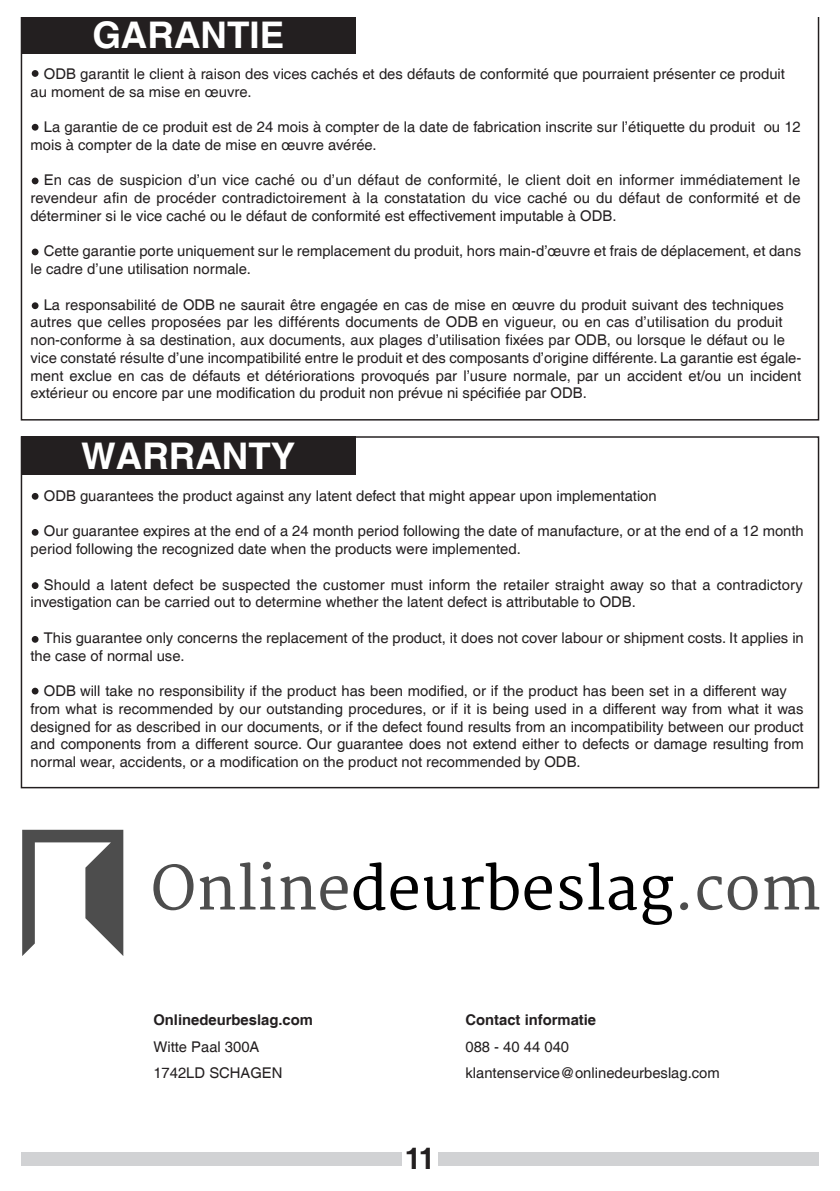
<style>
.page{position:relative;width:840px;height:1191px;background:#fff}
.page>*{position:absolute;margin:0;border:0;box-sizing:border-box;transform-origin:0 0}
.t1{font:700 36.8px "Helvetica";color:#fff}
.t2{font:700 29.6px "Helvetica";color:#231f20}
.t3{font:14.8px/17.8px "Helvetica";color:#231f20}
.s1{font-weight:700}
</style>
<div class="page">
<div style="left:21px;top:1152px;width:797px;height:13px;background:#d1d2d4"></div>
<div style="left:402px;top:1143px;width:35px;height:31px;background:#fff"></div>
<svg style="left:21px;top:17px;width:797px;height:403px"></svg>
<div style="left:21px;top:17px;width:334px;height:37px;background:#231f20"></div>
<div style="left:21px;top:436px;width:334px;height:39px;background:#231f20"></div>
<div style="left:32px;top:70px;width:6px;height:7px;background:#231f20;border-radius:50%"></div>
<svg style="left:32px;top:178px;width:6px;height:6px"></svg>
<div style="left:32px;top:124px;width:6px;height:7px;background:#231f20;border-radius:50%"></div>
<div style="left:32px;top:248px;width:6px;height:7px;background:#231f20;border-radius:50%"></div>
<div style="left:32px;top:302px;width:6px;height:7px;background:#231f20;border-radius:50%"></div>
<div style="left:32px;top:493px;width:6px;height:7px;background:#231f20;border-radius:50%"></div>
<div style="left:32px;top:582px;width:6px;height:7px;background:#231f20;border-radius:50%"></div>
<div style="left:32px;top:529px;width:6px;height:7px;background:#231f20;border-radius:50%"></div>
<div style="left:32px;top:636px;width:6px;height:7px;background:#231f20;border-radius:50%"></div>
<div style="left:32px;top:687px;width:6px;height:7px;background:#231f20;border-radius:50%"></div>
<svg style="left:153px;top:864px;width:40px;height:46px"></svg>
<svg style="left:200px;top:861px;width:147px;height:49px"></svg>
<svg style="left:353px;top:862px;width:64px;height:48px"></svg>
<svg style="left:424px;top:876px;width:31px;height:34px"></svg>
<svg style="left:461px;top:862px;width:57px;height:48px"></svg>
<svg style="left:524px;top:876px;width:27px;height:34px"></svg>
<svg style="left:559px;top:876px;width:23px;height:34px"></svg>
<svg style="left:588px;top:862px;width:48px;height:48px"></svg>
<svg style="left:642px;top:875px;width:30px;height:50px"></svg>
<svg style="left:679px;top:902px;width:8px;height:8px"></svg>
<svg style="left:697px;top:876px;width:60px;height:34px"></svg>
<svg style="left:764px;top:876px;width:54px;height:33px"></svg>
<svg style="left:22px;top:829px;width:101px;height:127px"></svg>
<p class="t1" style="left:92px;top:13px;width:193px">GARANTIE</p>
<p class="t3" style="left:31px;top:65px;width:755px;text-indent:13px">ODB garantit le client à raison des vices cachés et des défauts de conformité que pourraient présenter ce produit au moment de sa mise en œuvre.</p>
<p class="t3" style="left:31px;top:119px;width:771px;text-indent:13px">La garantie de ce produit est de 24 mois à compter de la date de fabrication inscrite sur l’étiquette du produit ou 12 mois à compter de la date de mise en œuvre avérée.</p>
<p class="t3" style="left:30px;top:172px;width:771px;text-align:justify;text-indent:13px">En cas de suspicion d’un vice caché ou d’un défaut de conformité, le client doit en informer immédiatement le revendeur afin de procéder contradictoirement à la constatation du vice caché ou du défaut de conformité et de déterminer si le vice caché ou le défaut de conformité est effectivement imputable à ODB.</p>
<p class="t3" style="left:30px;top:243px;width:771px;text-indent:13px">Cette garantie porte uniquement sur le remplacement du produit, hors main-d’œuvre et frais de déplacement, et dans le cadre d’une utilisation normale.</p>
<p class="t3" style="left:30px;top:296px;width:771px;text-indent:13px">La responsabilité de ODB ne saurait être engagée en cas de mise en œuvre du produit suivant des techniques autres que celles proposées par les différents documents de ODB en vigueur, ou en cas d’utilisation du produit non-conforme à sa destination, aux documents, aux plages d’utilisation fixées par ODB, ou lorsque le défaut ou le vice constaté résulte d’une incompatibilité entre le produit et des composants d’origine différente. La garantie est égale&shy;ment exclue en cas de défauts et détériorations provoqués par l’usure normale, par un accident et/ou un incident extérieur ou encore par une modification du produit non prévue ni spécifiée par ODB.</p>
<p class="t1" style="left:81px;top:434px;width:216px">WARRANTY</p>
<p class="t3" style="left:44px;top:487px;width:614px">ODB guarantees the product against any latent defect that might appear upon implementation</p>
<p class="t3" style="left:31px;top:523px;width:774px;text-indent:13px">Our guarantee expires at the end of a 24 month period following the date of manufacture, or at the end of a 12 month period following the recognized date when the products were implemented.</p>
<p class="t3" style="left:30px;top:576px;width:773px;text-indent:13px">Should a latent defect be suspected the customer must inform the retailer straight away so that a contradictory investigation can be carried out to determine whether the latent defect is attributable to ODB.</p>
<p class="t3" style="left:30px;top:629px;width:774px;text-indent:13px">This guarantee only concerns the replacement of the product, it does not cover labour or shipment costs. It applies in the case of normal use.</p>
<p class="t3" style="left:30px;top:682px;width:774px;text-indent:13px">ODB will take no responsibility if the product has been modified, or if the product has been set in a different way from what is recommended by our outstanding procedures, or if it is being used in a different way from what it was designed for as described in our documents, or if the defect found results from an incompatibility between our product and components from a different source. Our guarantee does not extend either to defects or damage resulting from normal wear, accidents, or a modification on the product not recommended by ODB.</p>
<p class="t3" style="left:153px;top:1007px;width:161px;line-height:26.6px"><span class="s1">Onlinedeurbeslag.com<br></span>Witte Paal 300A<br>1742LD SCHAGEN</p>
<p class="t3" style="left:465px;top:1007px;width:256px;line-height:26.6px"><span class="s1">Contact informatie<br></span>088 - 40 44 040 klantenservice@onlinedeurbeslag.com</p>
<p class="t2" style="left:404px;top:1140px;width:32px">11</p>
</div>
